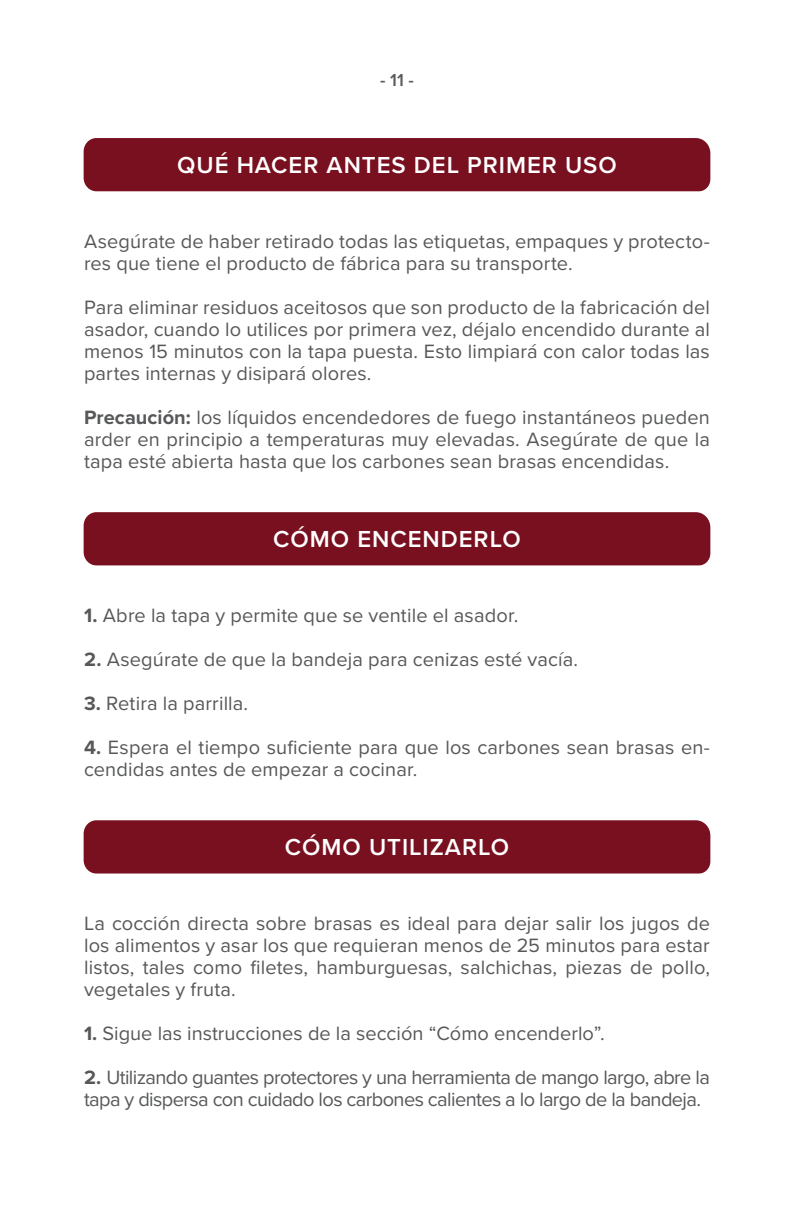
<style>
.page{position:relative;width:794px;height:1225px;background:#fff}
.page>*{position:absolute;margin:0;border:0;box-sizing:border-box;transform-origin:0 0}
.t1{font:600 24px "Proxima Nova";letter-spacing:.04em;color:#fff}
.t2{font:20px/22px "Proxima Nova";letter-spacing:.005em;color:#57585a;text-align:justify}
.t3{font:20px/22px "Proxima Nova";letter-spacing:-.03em;color:#57585a}
.t4{font:600 18px "Proxima Nova A";color:#575c5b}
.s1{font-weight:700}
</style>
<div class="page">
<div style="left:84px;top:138px;width:626px;height:53px;background:#791020"></div>
<div style="left:84px;top:512px;width:626px;height:53px;background:#791020"></div>
<div style="left:84px;top:820px;width:626px;height:53px;background:#791020"></div>
<p class="t4" style="left:380px;top:70px;width:35px">- 11 -</p>
<p class="t1" style="left:177px;top:147px;width:441px">QUÉ HACER ANTES DEL PRIMER USO</p>
<p class="t2" style="left:84px;top:229px;width:627px">Asegúrate de haber retirado todas las etiquetas, empaques y protecto&shy;res que tiene el producto de fábrica para su transporte.</p>
<p class="t2" style="left:84px;top:295px;width:627px">Para eliminar residuos aceitosos que son producto de la fabricación del asador, cuando lo utilices por primera vez, déjalo encendido durante al menos 15 minutos con la tapa puesta. Esto limpiará con calor todas las partes internas y disipará olores.</p>
<p class="t2" style="left:84px;top:405px;width:627px"><span class="s1">Precaución:</span> los líquidos encendedores de fuego instantáneos pueden arder en principio a temperaturas muy elevadas. Asegúrate de que la tapa esté abierta hasta que los carbones sean brasas encendidas.</p>
<p class="t1" style="left:273px;top:521px;width:249px">CÓMO ENCENDERLO</p>
<p class="t2" style="left:84px;top:603px;width:436px"><span class="s1">1.</span> Abre la tapa y permite que se ventile el asador.</p>
<p class="t2" style="left:84px;top:647px;width:495px"><span class="s1">2.</span> Asegúrate de que la bandeja para cenizas esté vacía.</p>
<p class="t2" style="left:84px;top:691px;width:166px"><span class="s1">3.</span> Retira la parrilla.</p>
<p class="t2" style="left:84px;top:735px;width:627px"><span class="s1">4.</span> Espera el tiempo suficiente para que los carbones sean brasas en&shy;cendidas antes de empezar a cocinar.</p>
<p class="t1" style="left:285px;top:829px;width:226px">CÓMO UTILIZARLO</p>
<p class="t2" style="left:84px;top:911px;width:627px">La cocción directa sobre brasas es ideal para dejar salir los jugos de los alimentos y asar los que requieran menos de 25 minutos para estar listos, tales como filetes, hamburguesas, salchichas, piezas de pollo, vegetales y fruta.</p>
<p class="t2" style="left:84px;top:1021px;width:522px"><span class="s1">1.</span> Sigue las instrucciones de la sección “Cómo encenderlo”.</p>
<p class="t3" style="left:84px;top:1065px;width:627px"><span class="s1">2.</span> Utilizando guantes protectores y una herramienta de mango largo, abre la tapa y dispersa con cuidado los carbones calientes a lo largo de la bandeja.</p>
</div>
